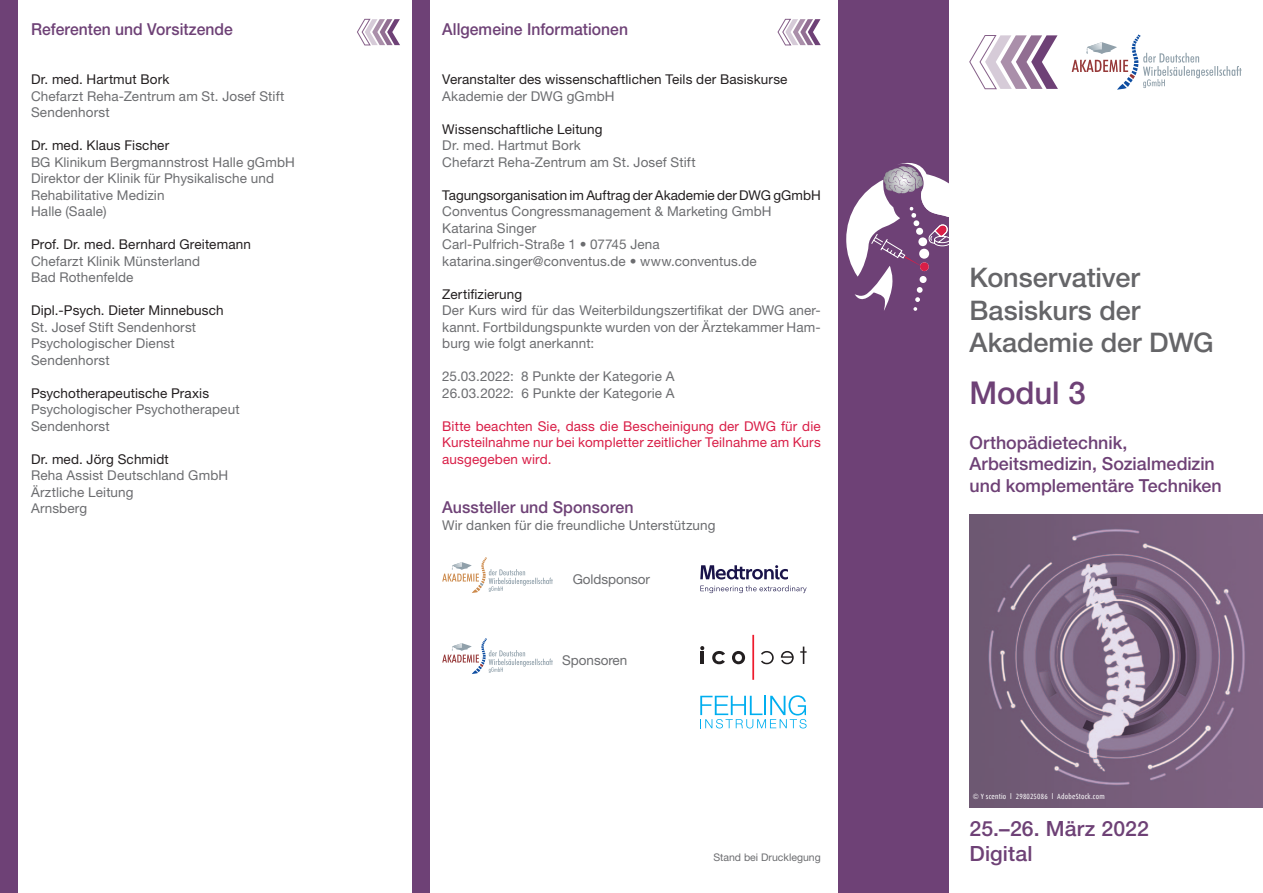
<style>
.page{position:relative;width:1263px;height:893px;background:#fff}
.page>*{position:absolute;margin:0;border:0;box-sizing:border-box;transform-origin:0 0}
.t1{font:500 31.5px "Helvetica Neue LT Std";letter-spacing:-.005em;color:#6e4176}
.t2{font:500 27px/32.4px "Helvetica Neue LT Std";letter-spacing:-.005em;color:#656568}
.t3{font:500 21px/25.2px "Helvetica Neue LT Std";letter-spacing:.005em;color:#6e4176}
.t4{font:500 18px/21.6px "Helvetica Neue LT Std";color:#6e4176}
.t5{font:500 16.5px "Helvetica Neue LT Std";letter-spacing:.005em;color:#6e4176;scale:.95 1}
.t6{font:500 16.5px "Helvetica Neue LT Std";letter-spacing:.005em;color:#6e4176}
.t7{font:13.5px/16.5px "Helvetica Neue LT Std";letter-spacing:.01em;color:#6c6d70}
.t8{font:13.5px "Helvetica Neue LT Std";letter-spacing:.01em;color:#231f20}
.t9{font:13.5px/16.5px "Helvetica Neue LT Std";letter-spacing:.01em;color:#d91e47;text-align:justify}
.t10{font:10.5px "Helvetica Neue LT Std";color:#6c6d70}
.t11{font:7.5px "Dax Condensed";letter-spacing:.025em;color:#fff}
</style>
<div class="page">
<div style="left:838px;top:0;width:110px;height:893px;background:#6e4176"></div>
<svg style="left:846px;top:158px;width:103px;height:153px"></svg>
<div style="left:0;top:0;width:17px;height:893px;background:#6e4176"></div>
<div style="left:412px;top:0;width:17px;height:893px;background:#6e4176"></div>
<svg style="left:442px;top:557px;width:111px;height:36px"></svg>
<svg style="left:700px;top:565px;width:107px;height:28px"></svg>
<svg style="left:442px;top:638px;width:111px;height:36px"></svg>
<svg style="left:700px;top:646px;width:4px;height:18px"></svg>
<svg style="left:712px;top:651px;width:13px;height:13px"></svg>
<svg style="left:732px;top:651px;width:13px;height:13px"></svg>
<svg style="left:800px;top:647px;width:7px;height:17px"></svg>
<svg style="left:781px;top:651px;width:13px;height:13px"></svg>
<svg style="left:761px;top:651px;width:13px;height:13px"></svg>
<hr style="left:752px;top:635px;width:2px;height:45px;background:#ee1b2d">
<svg style="left:700px;top:695px;width:107px;height:33px"></svg>
<svg style="left:778px;top:19px;width:43px;height:26px"></svg>
<svg style="left:357px;top:19px;width:43px;height:26px"></svg>
<svg style="left:969px;top:35px;width:89px;height:54px"></svg>
<svg style="left:1072px;top:34px;width:170px;height:56px"></svg>
<img style="left:969px;top:514px;width:294px;height:294px">
<p class="t5" style="left:31px;top:19px;width:214px">Referenten und Vorsitzende</p>
<p class="t8" style="left:31px;top:71px;width:140px">Dr. med. Hartmut Bork</p>
<p class="t7" style="left:31px;top:88px;width:255px">Chefarzt Reha-Zentrum am St. Josef Stift<br>Sendenhorst</p>
<p class="t8" style="left:31px;top:137px;width:140px">Dr. med. Klaus Fischer</p>
<p class="t7" style="left:31px;top:154px;width:265px">BG Klinikum Bergmannstrost Halle gGmbH<br>Direktor der Klinik für Physikalische und<br>Rehabilitative Medizin<br>Halle (Saale)</p>
<p class="t8" style="left:31px;top:236px;width:221px">Prof. Dr. med. Bernhard Greitemann</p>
<p class="t7" style="left:31px;top:253px;width:171px">Chefarzt Klinik Münsterland<br>Bad Rothenfelde</p>
<p class="t8" style="left:31px;top:302px;width:194px">Dipl.-Psych. Dieter Minnebusch</p>
<p class="t7" style="left:31px;top:319px;width:167px">St. Josef Stift Sendenhorst<br>Psychologischer Dienst<br>Sendenhorst</p>
<p class="t8" style="left:31px;top:385px;width:180px">Psychotherapeutische Praxis</p>
<p class="t7" style="left:31px;top:401px;width:210px">Psychologischer Psychotherapeut<br>Sendenhorst</p>
<p class="t8" style="left:31px;top:451px;width:139px">Dr. med. Jörg Schmidt</p>
<p class="t7" style="left:31px;top:467px;width:199px">Reha Assist Deutschland GmbH<br>Ärztliche Leitung<br>Arnsberg</p>
<p class="t5" style="left:442px;top:19px;width:197px">Allgemeine Informationen</p>
<p class="t8" style="left:442px;top:71px;width:347px">Veranstalter des wissenschaftlichen Teils der Basiskurse</p>
<p class="t7" style="left:442px;top:88px;width:174px">Akademie der DWG gGmbH</p>
<p class="t8" style="left:442px;top:121px;width:162px">Wissenschaftliche Leitung</p>
<p class="t7" style="left:442px;top:137px;width:255px">Dr. med. Hartmut Bork<br>Chefarzt Reha-Zentrum am St. Josef Stift</p>
<p class="t8" style="left:442px;top:187px;width:380px">Tagungsorganisation im Auftrag der Akademie der DWG gGmbH</p>
<p class="t7" style="left:442px;top:203px;width:331px">Conventus Congressmanagement &amp; Marketing GmbH Katarina Singer<br>Carl-Pulfrich-Straße 1 • 07745 Jena katarina.singer@conventus.de • www.conventus.de</p>
<p class="t8" style="left:442px;top:286px;width:82px">Zertifizierung</p>
<p class="t7" style="left:442px;top:302px;width:380px;text-align:justify">Der Kurs wird für das Weiterbildungszertifikat der DWG aner&shy;kannt. Fortbildungspunkte wurden von der Ärztekammer Ham&shy;burg wie folgt anerkannt:</p>
<p class="t7" style="left:442px;top:368px;width:234px">25.03.2022: 8 Punkte der Kategorie A<br>26.03.2022: 6 Punkte der Kategorie A</p>
<p class="t9" style="left:442px;top:417px;width:380px">Bitte beachten Sie, dass die Bescheinigung der DWG für die Kursteilnahme nur bei kompletter zeitlicher Teilnahme am Kurs ausgegeben wird.</p>
<p class="t6" style="left:442px;top:498px;width:193px">Aussteller und Sponsoren</p>
<p class="t7" style="left:442px;top:517px;width:275px">Wir danken für die freundliche Unterstützung</p>
<p class="t7" style="left:573px;top:571px;width:79px">Goldsponsor</p>
<p class="t7" style="left:562px;top:652px;width:66px">Sponsoren</p>
<p class="t10" style="left:713px;top:851px;width:109px">Stand bei Drucklegung</p>
<h2 class="t2" style="left:969px;top:261px;width:246px">Konservativer<br>Basiskurs der<br>Akademie der DWG</h2>
<h1 class="t1" style="left:969px;top:374px;width:118px">Modul 3</h1>
<h3 class="t4" style="left:969px;top:431px;width:254px">Orthopädietechnik,<br>Arbeitsmedizin, Sozialmedizin und komplementäre Techniken</h3>
<p class="t11" style="left:973px;top:792px;width:133px">© Y scentio l 298025086 l AdobeStock.com</p>
<h3 class="t3" style="left:969px;top:816px;width:181px">25.–26. März 2022<br>Digital</h3>
</div>
